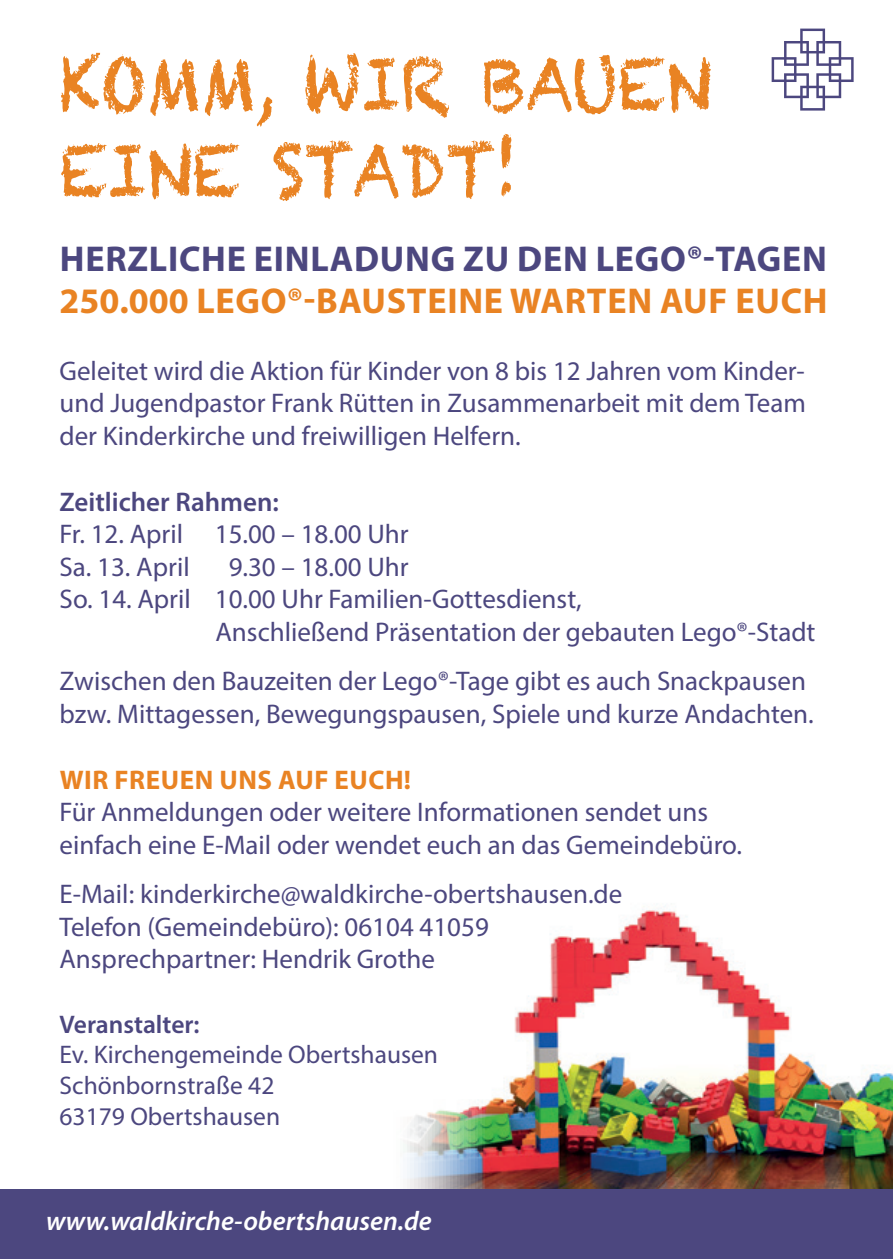
<style>
.page{position:relative;width:893px;height:1259px;background:#fff}
.page>*{position:absolute;margin:0;border:0;box-sizing:border-box;transform-origin:0 0}
.t1{font:72px/86.4px "Chalkduster";color:#e98323;scale:.9 1}
.t2{font:700 36px "Myriad Pro";letter-spacing:.02em;color:#e98323}
.t3{font:700 36px "Myriad Pro";letter-spacing:.02em;color:#4c477f}
.t4{font:27px/32.4px "Myriad Pro";color:#4c477f}
.t5{font:italic 600 27px "Myriad Pro";color:#fff}
.t6{font:700 27px "Myriad Pro";letter-spacing:.02em;color:#e98323}
.t7{font:600 27px "Myriad Pro";color:#4c477f}
.t8{font:25.5px/30.6px "Myriad Pro";color:#4c477f}
.t9{font:600 25.5px "Myriad Pro";color:#4c477f}
</style>
<div class="page">
<svg style="left:772px;top:29px;width:82px;height:82px"></svg>
<img style="left:403px;top:905px;width:490px;height:284px">
<div style="left:0;top:1189px;width:893px;height:70px;background:#4c477f"></div>
<h1 class="t1" style="left:60px;top:41px;width:726px">KOMM, WIR BAUEN<br>EINE STADT!</h1>
<h2 class="t3" style="left:60px;top:236px;width:768px">HERZLICHE EINLADUNG ZU DEN LEGO®-TAGEN</h2>
<h2 class="t2" style="left:60px;top:278px;width:770px">250.000 LEGO®-BAUSTEINE WARTEN AUF EUCH</h2>
<p class="t4" style="left:60px;top:354px;width:748px;text-align:justify">Geleitet wird die Aktion für Kinder von 8 bis 12 Jahren vom Kinder&shy;und Jugendpastor Frank Rütten in Zusammenarbeit mit dem Team der Kinderkirche und freiwilligen Helfern.</p>
<p class="t7" style="left:60px;top:485px;width:221px">Zeitlicher Rahmen:</p>
<p class="t4" style="left:60px;top:518px;width:351px">Fr. 12. April 15.00 – 18.00 Uhr<br>Sa. 13. April</p>
<p class="t4" style="left:229px;top:550px;width:182px">9.30 – 18.00 Uhr</p>
<p class="t4" style="left:60px;top:582px;width:524px">So. 14. April 10.00 Uhr Familien-Gottesdienst,</p>
<p class="t4" style="left:216px;top:615px;width:601px">Anschließend Präsentation der gebauten Lego®-Stadt</p>
<p class="t4" style="left:60px;top:664px;width:756px">Zwischen den Bauzeiten der Lego®-Tage gibt es auch Snackpausen bzw. Mittagessen, Bewegungspausen, Spiele und kurze Andachten.</p>
<p class="t6" style="left:60px;top:762px;width:353px">WIR FREUEN UNS AUF EUCH!</p>
<p class="t4" style="left:60px;top:795px;width:684px">Für Anmeldungen oder weitere Informationen sendet uns einfach eine E-Mail oder wendet euch an das Gemeindebüro.</p>
<p class="t4" style="left:60px;top:877px;width:564px">E-Mail: kinderkirche@waldkirche-obertshausen.de<br>Telefon (Gemeindebüro): 06104 41059<br>Ansprechpartner: Hendrik Grothe</p>
<p class="t9" style="left:60px;top:1008px;width:142px">Veranstalter:</p>
<p class="t8" style="left:60px;top:1039px;width:380px">Ev. Kirchengemeinde Obertshausen<br>Schönbornstraße 42<br>63179 Obertshausen</p>
<p class="t5" style="left:46px;top:1203px;width:387px">www.waldkirche-obertshausen.de</p>
</div>
